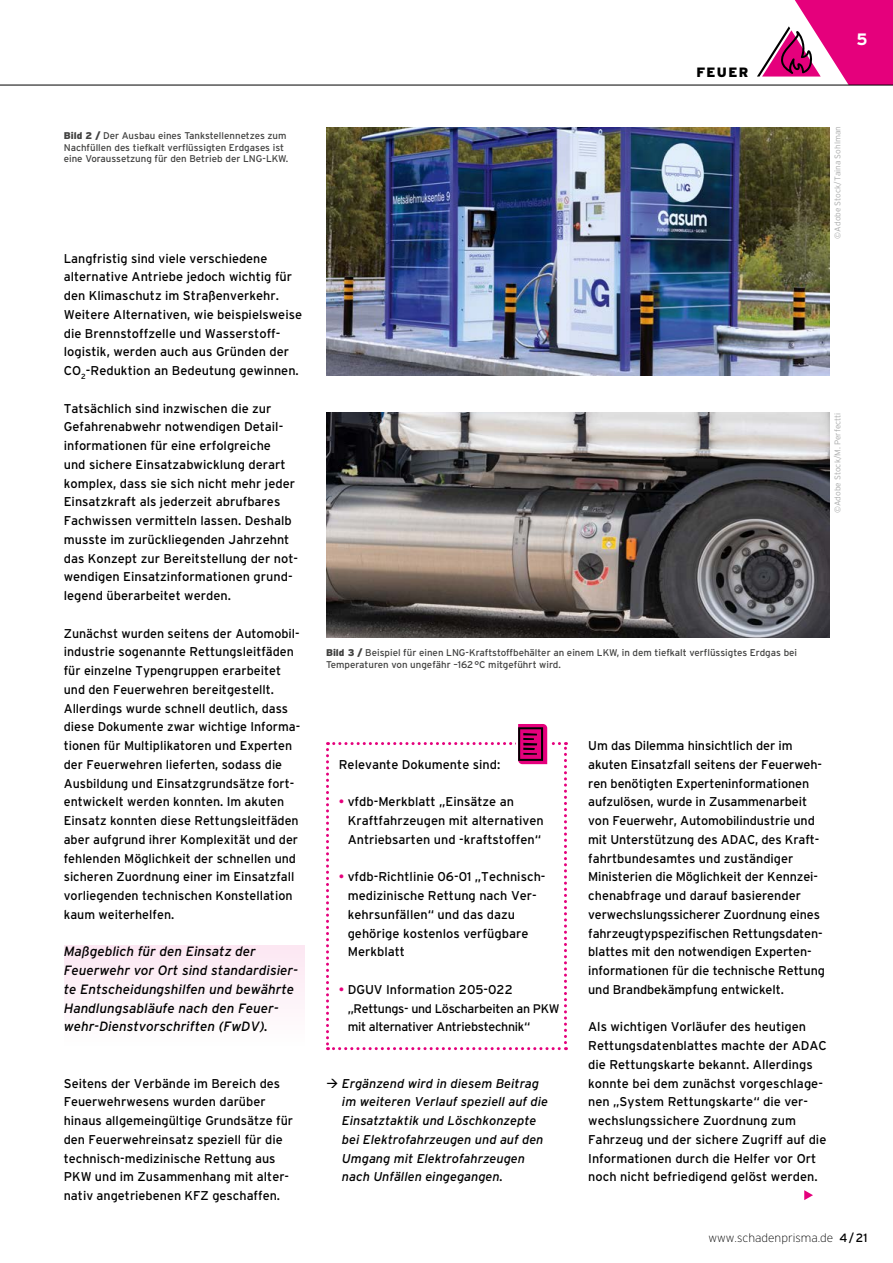
<style>
.page{position:relative;width:893px;height:1263px;background:#fff}
.page>*{position:absolute;margin:0;border:0;box-sizing:border-box;transform-origin:0 0}
.t1{font:700 16.5px "Interstate";color:#fff}
.t2{font:italic 13.5px/18.8px "Interstate";color:#000}
.t3{font:900 13.5px "Interstate";letter-spacing:.1em;color:#000}
.t4{font:12.75px/18.8px "Interstate";color:#000}
.t5{font:italic 12.75px/18.8px "Interstate";color:#000}
.t6{font:12.45px/18.8px "Interstate";letter-spacing:-.025em;color:#000}
.t7{font:200 12px "Interstate";color:#000}
.t8{font:9.75px/11.7px "Interstate";color:#414140}
.t9{font:300 8.25px "Interstate";color:#a9aaaa}
.s1{font-weight:900}
.s2{color:#e5007c}
.s3{font-weight:400}
</style>
<div class="page">
<img style="left:326px;top:128px;width:503px;height:247px">
<hr style="left:0;top:85px;width:893px;height:1px;background:#000">
<svg style="left:757px;top:0;width:136px;height:85px"></svg>
<img style="left:326px;top:412px;width:503px;height:226px">
<div style="left:64px;top:946px;width:241px;height:104px;background:#fdf3f8"></div>
<svg style="left:804px;top:1190px;width:9px;height:10px"></svg>
<svg style="left:326px;top:724px;width:241px;height:326px"></svg>
<p class="t8" style="left:64px;top:130px;width:226px"><span class="s1">Bild 2 /</span> Der Ausbau eines Tankstellennetzes zum<br>Nachfüllen des tiefkalt verflüssigten Erdgases ist eine Voraussetzung für den Betrieb der LNG-LKW.</p>
<p class="t4" style="left:64px;top:249px;width:240px">Langfristig sind viele verschiedene alternative Antriebe jedoch wichtig für den Klimaschutz im Straßenverkehr.<br>Weitere Alternativen, wie beispielsweise die Brennstoffzelle und Wasserstoff&shy;logistik, werden auch aus Gründen der CO<sub>2</sub>-Reduktion an Bedeutung gewinnen.</p>
<p class="t4" style="left:64px;top:399px;width:236px">Tatsächlich sind inzwischen die zur Gefahrenabwehr notwendigen Detail&shy;informationen für eine erfolgreiche<br>und sichere Einsatzabwicklung derart komplex, dass sie sich nicht mehr jeder Einsatzkraft als jederzeit abrufbares Fachwissen vermitteln lassen. Deshalb musste im zurückliegenden Jahrzehnt das Konzept zur Bereitstellung der not&shy;wendigen Einsatzinformationen grund&shy;legend überarbeitet werden.</p>
<p class="t4" style="left:64px;top:624px;width:238px">Zunächst wurden seitens der Automobil&shy;industrie sogenannte Rettungsleitfäden für einzelne Typengruppen erarbeitet und den Feuerwehren bereitgestellt.<br>Allerdings wurde schnell deutlich, dass diese Dokumente zwar wichtige Informa&shy;tionen für Multiplikatoren und Experten der Feuerwehren lieferten, sodass die Ausbildung und Einsatzgrundsätze fort&shy;entwickelt werden konnten. Im akuten Einsatz konnten diese Rettungsleitfäden aber aufgrund ihrer Komplexität und der fehlenden Möglichkeit der schnellen und sicheren Zuordnung einer im Einsatzfall vorliegenden technischen Konstellation kaum weiterhelfen.</p>
<p class="t2" style="left:64px;top:942px;width:236px">Maßgeblich für den Einsatz der Feuerwehr vor Ort sind standardisier&shy;te Entscheidungshilfen und bewährte Handlungsabläufe nach den Feuer&shy;wehr-Dienstvorschriften (FwDV).</p>
<p class="t4" style="left:64px;top:1074px;width:231px">Seitens der Verbände im Bereich des Feuerwehrwesens wurden darüber hinaus allgemeingültige Grundsätze für den Feuerwehreinsatz speziell für die technisch-medizinische Rettung aus PKW und im Zusammenhang mit alter&shy;nativ angetriebenen KFZ geschaffen.</p>
<p class="t3" style="left:696px;top:64px;width:53px">FEUER</p>
<p class="t1" style="left:856px;top:30px;width:13px">5</p>
<p class="t9" style="left:833px;top:238px;width:114px;rotate:-90deg">©Adobe Stock/Taina Sohlman</p>
<p class="t9" style="left:833px;top:513px;width:102px;rotate:-90deg">©Adobe Stock/M. Perfectti</p>
<p class="t8" style="left:326px;top:647px;width:473px"><span class="s1">Bild 3 /</span> Beispiel für einen LNG-Kraftstoffbehälter an einem LKW, in dem tiefkalt verflüssigtes Erdgas bei<br>Temperaturen von ungefähr –162°C mitgeführt wird.</p>
<p class="t4" style="left:339px;top:755px;width:163px">Relevante Dokumente sind:</p>
<p class="t4" style="left:348px;top:792px;width:198px;text-indent:-9px"><span class="s2">•</span> vfdb-Merkblatt „Einsätze an<br>Kraftfahrzeugen mit alternativen<br>Antriebsarten und -kraftstoffen“</p>
<p class="t4" style="left:348px;top:867px;width:199px;text-indent:-9px"><span class="s2">•</span> vfdb-Richtlinie 06-01 „Technisch&shy;medizinische Rettung nach Ver&shy;kehrsunfällen“ und das dazu gehörige kostenlos verfügbare<br>Merkblatt</p>
<p class="t4" style="left:339px;top:980px;width:175px"><span class="s2">•</span> DGUV Information 205-022</p>
<p class="t6" style="left:348px;top:999px;width:213px">„Rettungs- und Löscharbeiten an PKW mit alternativer Antriebstechnik“</p>
<p class="t5" style="left:342px;top:1074px;width:208px;text-indent:-16px">→ Ergänzend wird in diesem Beitrag im weiteren Verlauf speziell auf die Einsatztaktik und Löschkonzepte bei Elektrofahrzeugen und auf den Umgang mit Elektrofahrzeugen nach Unfällen eingegangen.</p>
<p class="t4" style="left:588px;top:736px;width:238px">Um das Dilemma hinsichtlich der im akuten Einsatzfall seitens der Feuerweh&shy;ren benötigten Experteninformationen aufzulösen, wurde in Zusammenarbeit von Feuerwehr, Automobilindustrie und mit Unterstützung des ADAC, des Kraft&shy;fahrtbundesamtes und zuständiger Ministerien die Möglichkeit der Kennzei&shy;chenabfrage und darauf basierender verwechslungssicherer Zuordnung eines fahrzeugtypspezifischen Rettungsdaten&shy;blattes mit den notwendigen Experten&shy;informationen für die technische Rettung und Brandbekämpfung entwickelt.</p>
<p class="t4" style="left:588px;top:1017px;width:240px">Als wichtigen Vorläufer des heutigen Rettungsdatenblattes machte der ADAC die Rettungskarte bekannt. Allerdings konnte bei dem zunächst vorgeschlage&shy;nen „System Rettungskarte“ die ver&shy;wechslungssichere Zuordnung zum Fahrzeug und der sichere Zugriff auf die Informationen durch die Helfer vor Ort noch nicht befriedigend gelöst werden.</p>
<p class="t7" style="left:709px;top:1231px;width:160px">www.schadenprisma.de <span class="s3">4/21</span></p>
</div>
